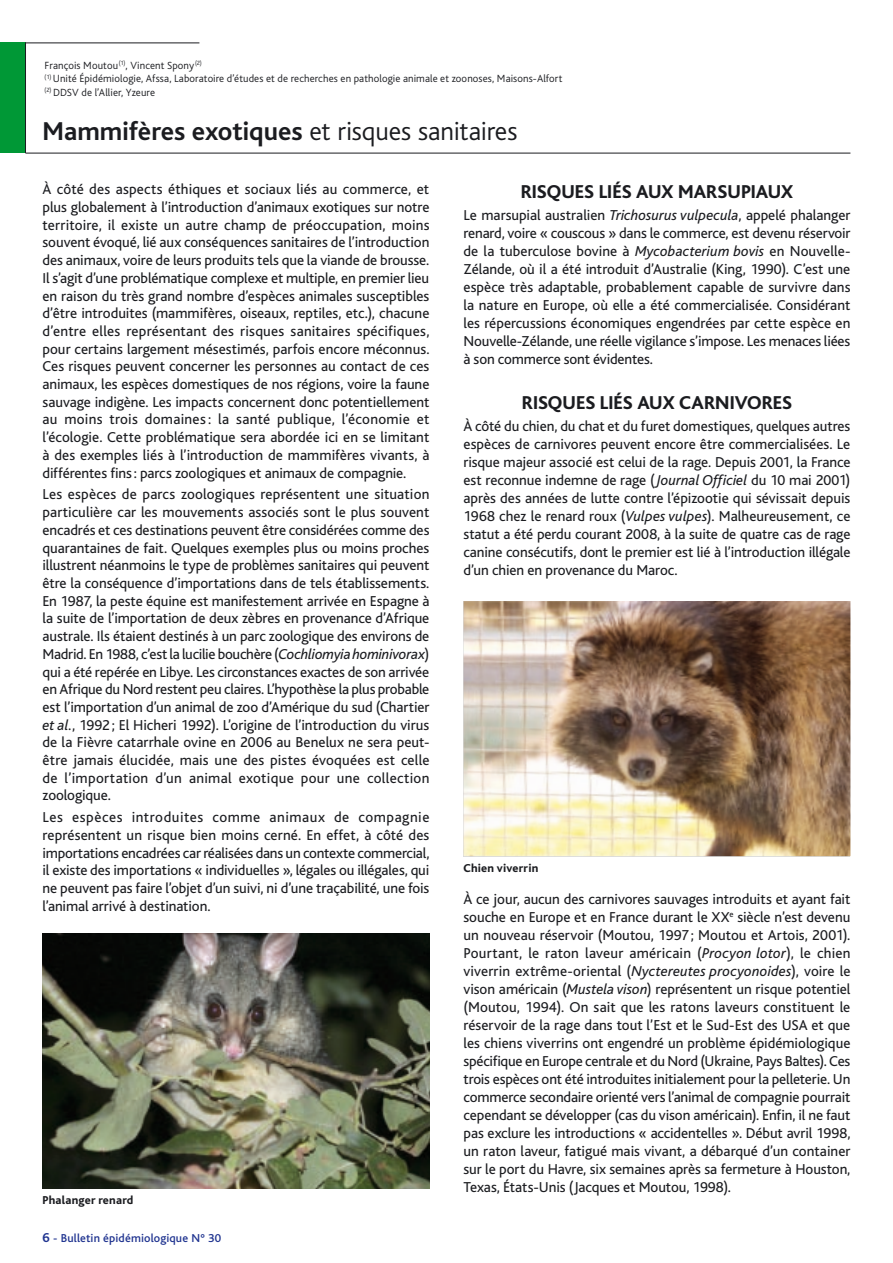
<style>
.page{position:relative;width:893px;height:1263px;background:#fff}
.page>*{position:absolute;margin:0;border:0;box-sizing:border-box;transform-origin:0 0}
.t1{font:700 27px "Bliss";letter-spacing:-.005em;color:#1b1c20}
.t2{font:800 19.5px "Bliss";color:#1b1c20}
.t3{font:15px/17.7px "Bliss";letter-spacing:-.005em;color:#1b1c20;text-align:justify}
.t4{font:500 12px "Bliss";letter-spacing:.01em;color:#203490}
.t5{font:800 12px "Bliss";letter-spacing:.02em;color:#1b1c20}
.t6{font:300 10.8px/13.5px "Bliss";letter-spacing:.01em;color:#1b1c20}
.s1{font-weight:300}
.s2{font-style:italic}
.s3{font-weight:700;font-size:13.5px}
</style>
<div class="page">
<div style="left:0;top:43px;width:26px;height:110px;background:#009836"></div>
<hr style="left:25px;top:43px;width:174px;height:1px;background:#1b1c20">
<hr style="left:26px;top:153px;width:824px;height:1px;background:#1b1c20">
<hr style="left:25px;top:43px;width:1px;height:110px;background:#1b1c20">
<img style="left:463px;top:601px;width:387px;height:255px">
<img style="left:43px;top:933px;width:386px;height:255px">
<p class="t6" style="left:45px;top:59px;width:519px">François Moutou<sup>(1)</sup>, Vincent Spony<sup>(2)<br>(1)</sup> Unité Épidémiologie, Afssa, Laboratoire d’études et de recherches en pathologie animale et zoonoses, Maisons-Alfort <sup>(2)</sup> DDSV de l’Allier, Yzeure</p>
<h1 class="t1" style="left:43px;top:117px;width:476px">Mammifères exotiques <span class="s1">et risques sanitaires</span></h1>
<p class="t3" style="left:43px;top:181px;width:388px">À côté des aspects éthiques et sociaux liés au commerce, et plus globalement à l’introduction d’animaux exotiques sur notre territoire, il existe un autre champ de préoccupation, moins souvent évoqué, lié aux conséquences sanitaires de l’introduction des animaux, voire de leurs produits tels que la viande de brousse.<br>Il s’agit d’une problématique complexe et multiple, en premier lieu en raison du très grand nombre d’espèces animales susceptibles d’être introduites (mammifères, oiseaux, reptiles, etc.), chacune d’entre elles représentant des risques sanitaires spécifiques, pour certains largement mésestimés, parfois encore méconnus.<br>Ces risques peuvent concerner les personnes au contact de ces animaux, les espèces domestiques de nos régions, voire la faune sauvage indigène. Les impacts concernent donc potentiellement au moins trois domaines: la santé publique, l’économie et l’écologie. Cette problématique sera abordée ici en se limitant à des exemples liés à l’introduction de mammifères vivants, à différentes fins: parcs zoologiques et animaux de compagnie.</p>
<p class="t3" style="left:43px;top:486px;width:388px">Les espèces de parcs zoologiques représentent une situation particulière car les mouvements associés sont le plus souvent encadrés et ces destinations peuvent être considérées comme des quarantaines de fait. Quelques exemples plus ou moins proches illustrent néanmoins le type de problèmes sanitaires qui peuvent être la conséquence d’importations dans de tels établissements.<br>En 1987, la peste équine est manifestement arrivée en Espagne à la suite de l’importation de deux zèbres en provenance d’Afrique australe. Ils étaient destinés à un parc zoologique des environs de Madrid. En 1988, c’est la lucilie bouchère (<span class="s2">Cochliomyia hominivorax</span>) qui a été repérée en Libye. Les circonstances exactes de son arrivée en Afrique du Nord restent peu claires. L’hypothèse la plus probable est l’importation d’un animal de zoo d’Amérique du sud (Chartier <span class="s2">et al.</span>, 1992; El Hicheri 1992). L’origine de l’introduction du virus de la Fièvre catarrhale ovine en 2006 au Benelux ne sera peut&shy;être jamais élucidée, mais une des pistes évoquées est celle de l’importation d’un animal exotique pour une collection zoologique.</p>
<p class="t3" style="left:43px;top:809px;width:388px">Les espèces introduites comme animaux de compagnie représentent un risque bien moins cerné. En effet, à côté des importations encadrées car réalisées dans un contexte commercial, il existe des importations « individuelles », légales ou illégales, qui ne peuvent pas faire l’objet d’un suivi, ni d’une traçabilité, une fois l’animal arrivé à destination.</p>
<p class="t5" style="left:43px;top:1194px;width:92px">PHALANGER RENARD</p>
<p class="t4" style="left:43px;top:1232px;width:180px"><span class="s3">6</span> - Bulletin épidémiologique N° 30</p>
<h2 class="t2" style="left:521px;top:181px;width:53px">RISQUES</h2>
<h2 class="t2" style="left:599px;top:181px;width:9px">LIÉS</h2>
<h2 class="t2" style="left:636px;top:181px;width:56px">AU X MARSU</h2>
<h2 class="t2" style="left:741px;top:181px;width:54px">PIAUX</h2>
<p class="t3" style="left:463px;top:206px;width:388px">Le marsupial australien <span class="s2">Trichosurus vulpecula</span>, appelé phalanger renard, voire « couscous » dans le commerce, est devenu réservoir de la tuberculose bovine à <span class="s2">Mycobacterium bovis</span> en Nouvelle-Zélande, où il a été introduit d’Australie (King, 1990). C’est une espèce très adaptable, probablement capable de survivre dans la nature en Europe, où elle a été commercialisée. Considérant les répercussions économiques engendrées par cette espèce en Nouvelle-Zélande, une réelle vigilance s’impose. Les menaces liées à son commerce sont évidentes.</p>
<h2 class="t2" style="left:522px;top:393px;width:53px">RISQUES</h2>
<h2 class="t2" style="left:600px;top:393px;width:9px">LIÉS</h2>
<h2 class="t2" style="left:637px;top:393px;width:54px">AU X CARNI</h2>
<h2 class="t2" style="left:735px;top:393px;width:25px">VORES</h2>
<p class="t3" style="left:463px;top:418px;width:388px">À côté du chien, du chat et du furet domestiques, quelques autres espèces de carnivores peuvent encore être commercialisées. Le risque majeur associé est celui de la rage. Depuis 2001, la France est reconnue indemne de rage (<span class="s2">Journal Officiel</span> du 10 mai 2001) après des années de lutte contre l’épizootie qui sévissait depuis 1968 chez le renard roux (<span class="s2">Vulpes vulpes</span>). Malheureusement, ce statut a été perdu courant 2008, à la suite de quatre cas de rage canine consécutifs, dont le premier est lié à l’introduction illégale d’un chien en provenance du Maroc.</p>
<p class="t5" style="left:463px;top:861px;width:76px">CHIEN VIVERRIN</p>
<p class="t3" style="left:463px;top:890px;width:388px">À ce jour, aucun des carnivores sauvages introduits et ayant fait souche en Europe et en France durant le XX<sup>e</sup> siècle n’est devenu un nouveau réservoir (Moutou, 1997; Moutou et Artois, 2001).<br>Pourtant, le raton laveur américain (<span class="s2">Procyon lotor</span>), le chien viverrin extrême-oriental (<span class="s2">Nyctereutes procyonoides</span>), voire le vison américain (<span class="s2">Mustela vison</span>) représentent un risque potentiel (Moutou, 1994). On sait que les ratons laveurs constituent le réservoir de la rage dans tout l’Est et le Sud-Est des USA et que les chiens viverrins ont engendré un problème épidémiologique spécifique en Europe centrale et du Nord (Ukraine, Pays Baltes). Ces trois espèces ont été introduites initialement pour la pelleterie. Un commerce secondaire orienté vers l’animal de compagnie pourrait cependant se développer (cas du vison américain). Enfin, il ne faut pas exclure les introductions « accidentelles ». Début avril 1998, un raton laveur, fatigué mais vivant, a débarqué d’un container sur le port du Havre, six semaines après sa fermeture à Houston, Texas, États-Unis (Jacques et Moutou, 1998).</p>
</div>
